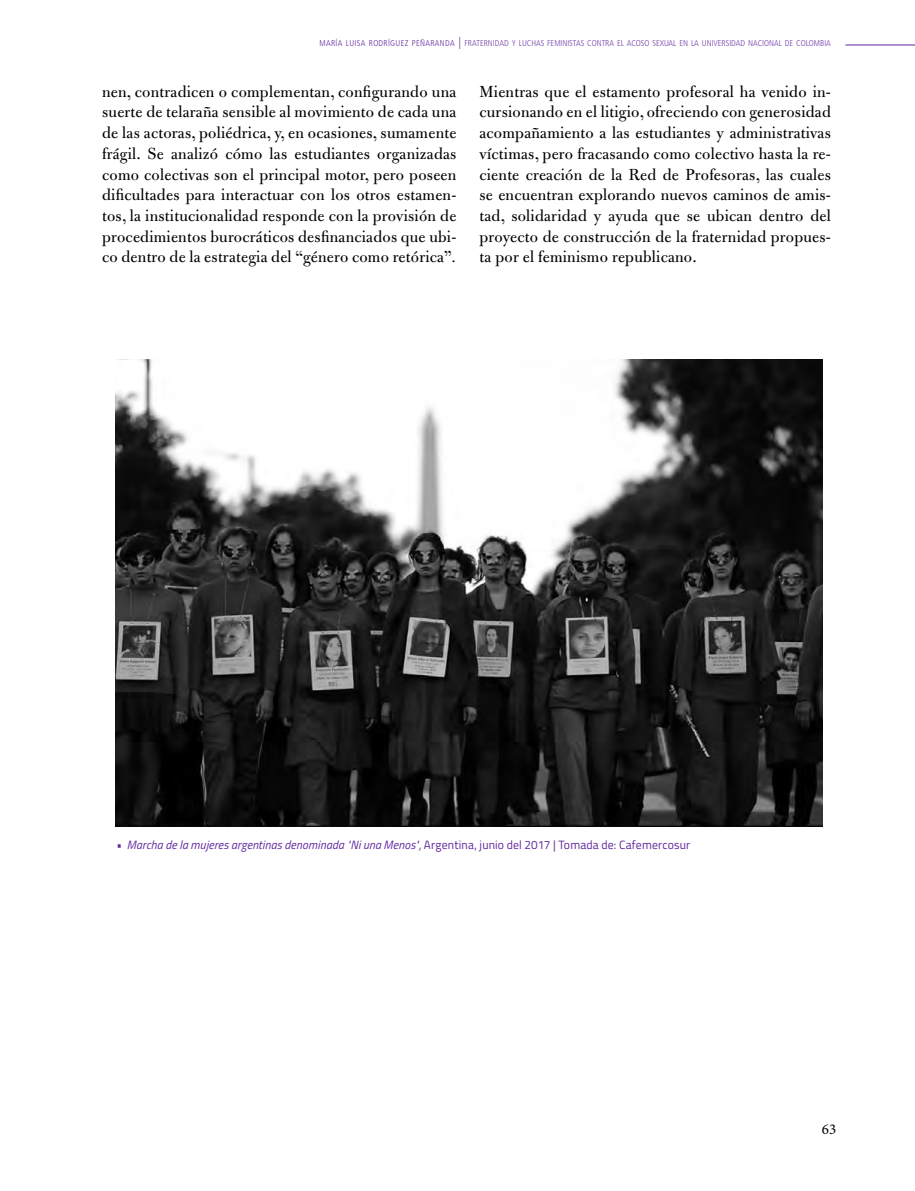
<style>
.page{position:relative;width:915px;height:1191px;background:#fff}
.page>*{position:absolute;margin:0;border:0;box-sizing:border-box;transform-origin:0 0}
.t1{font:17.25px/20.7px "Bulmer MT Std";letter-spacing:.015em;color:#000;text-align:justify}
.t2{font:15px "Minion Pro";color:#000}
.t3{font:italic 12px "Titillium Web";letter-spacing:.015em;color:#60279e}
.t4{font:300 condensed 8.4px "Frutiger LT Std";color:#703ca8}
.s1{color:#60279e}
.s2{font-size:12px;color:#60279e}
.s3{font-style:italic}
.s4{font-style:normal}
</style>
<div class="page">
<hr style="left:845px;top:45px;width:69px;height:1px;background:#60279e">
<img style="left:116px;top:359px;width:706px;height:467px">
<p class="t4" style="left:319px;top:38px;width:512px"><span class="s1">MARÍA LUISA RODRÍGUEZ PEÑARANDA</span> <span class="s2">|</span> FRATERNIDAD Y LUCHAS FEMINISTAS CONTRA EL ACOSO SEXUAL EN LA UNIVERSIDAD NACIONAL DE COLOMBIA</p>
<p class="t1" style="left:102px;top:81px;width:356px">nen, contradicen o complementan, configurando una suerte de telaraña sensible al movimiento de cada una de las actoras, poliédrica, y, en ocasiones, sumamente frágil. Se analizó cómo las estudiantes organizadas como colectivas son el principal motor, pero poseen dificultades para interactuar con los otros estamen&shy;tos, la institucionalidad responde con la provisión de procedimientos burocráticos desfinanciados que ubi&shy;co dentro de la estrategia del “género como retórica”<span class="s3">.</span></p>
<p class="t1" style="left:479px;top:81px;width:353px">Mientras que el estamento profesoral ha venido in&shy;cursionando en el litigio, ofreciendo con generosidad acompañamiento a las estudiantes y administrativas víctimas, pero fracasando como colectivo hasta la re&shy;ciente creación de la Red de Profesoras, las cuales se encuentran explorando nuevos caminos de amis&shy;tad, solidaridad y ayuda que se ubican dentro del proyecto de construcción de la fraternidad propues&shy;ta por el feminismo republicano.</p>
<p class="t3" style="left:116px;top:836px;width:575px">• Marcha de la mujeres argentinas denominada "Ni una Menos", <span class="s4">Argentina, junio del 2017 | Tomada de: Cafemercosur</span></p>
<p class="t2" style="left:821px;top:1119px;width:16px">63</p>
</div>
